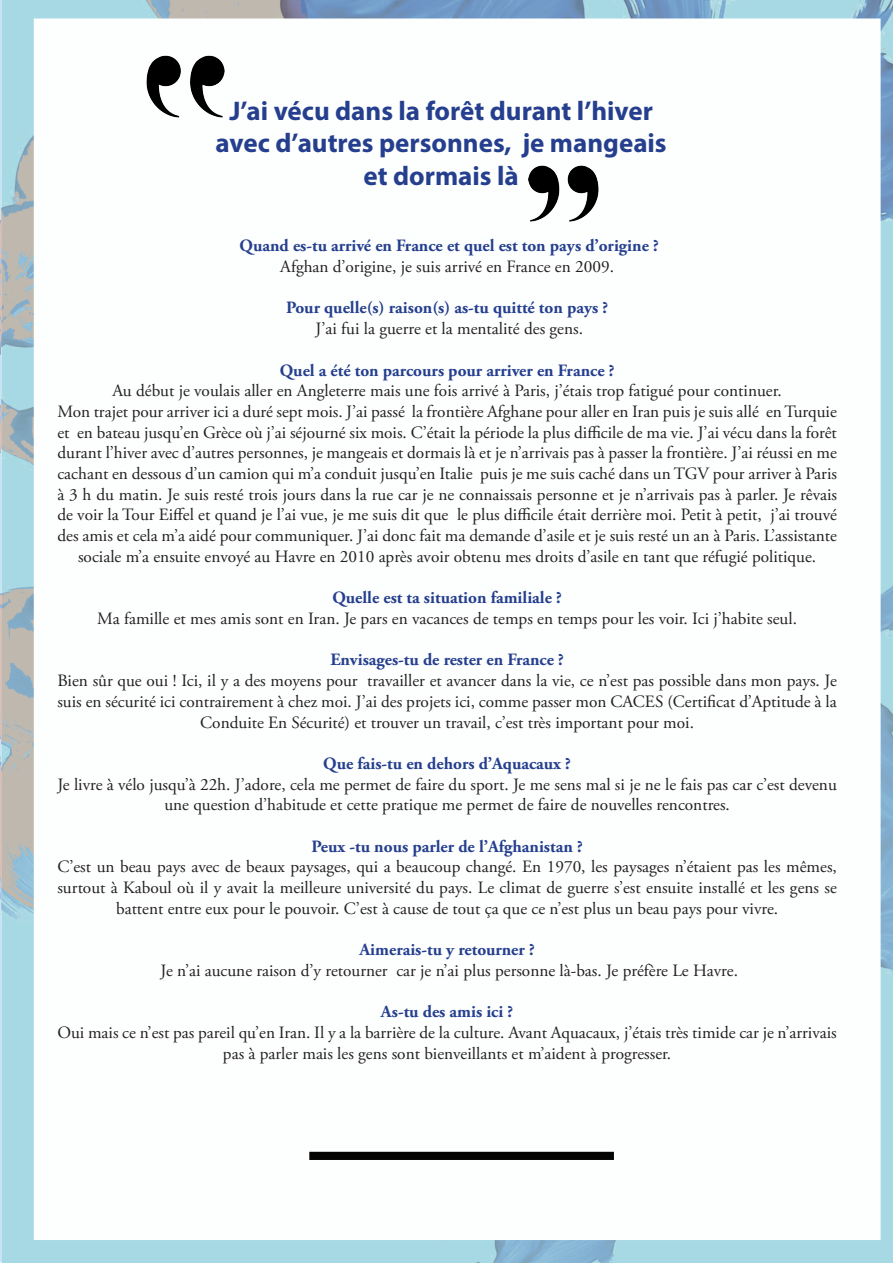
<style>
.page{position:relative;width:893px;height:1263px;background:#fff}
.page>*{position:absolute;margin:0;border:0;box-sizing:border-box;transform-origin:0 0}
.t1{font:700 27px/32.4px "Myriad Pro";color:#253f8e;text-align:center}
.t2{font:17.25px/20.7px "Adobe Garamond Pro";color:#231f20;text-align:center}
.t3{font:700 17.25px "Adobe Garamond Pro";color:#253f8e}
</style>
<div class="page">
<img style="left:1px;top:0;width:892px;height:1263px">
<img style="left:528px;top:165px;width:71px;height:57px">
<img style="left:147px;top:55px;width:77px;height:62px">
<p class="t1" style="left:216px;top:94px;width:453px">J’ai vécu dans la forêt durant l’hiver avec d’autres personnes, je mangeais et dormais là</p>
<p class="t3" style="left:240px;top:236px;width:421px">Quand es-tu arrivé en France et quel est ton pays d’origine ?</p>
<p class="t2" style="left:280px;top:257px;width:335px">Afghan d’origine, je suis arrivé en France en 2009.</p>
<p class="t3" style="left:286px;top:298px;width:324px">Pour quelle(s) raison(s) as-tu quitté ton pays ?</p>
<p class="t2" style="left:316px;top:319px;width:269px">J’ai fui la guerre et la mentalité des gens.</p>
<p class="t3" style="left:280px;top:360px;width:336px">Quel a été ton parcours pour arriver en France ?</p>
<p class="t2" style="left:112px;top:381px;width:671px">Au début je voulais aller en Angleterre mais une fois arrivé à Paris, j’étais trop fatigué pour continuer.</p>
<p class="t2" style="left:57px;top:402px;width:781px">Mon trajet pour arriver ici a duré sept mois. J’ai passé la frontière Afghane pour aller en Iran puis je suis allé en Turquie et en bateau jusqu’en Grèce où j’ai séjourné six mois. C’était la période la plus difficile de ma vie. J’ai vécu dans la forêt durant l’hiver avec d’autres personnes, je mangeais et dormais là et je n’arrivais pas à passer la frontière. J’ai réussi en me cachant en dessous d’un camion qui m’a conduit jusqu’en Italie puis je me suis caché dans un TGV pour arriver à Paris à 3 h du matin. Je suis resté trois jours dans la rue car je ne connaissais personne et je n’arrivais pas à parler. Je rêvais de voir la Tour Eiffel et quand je l’ai vue, je me suis dit que le plus difficile était derrière moi. Petit à petit, j’ai trouvé des amis et cela m’a aidé pour communiquer. J’ai donc fait ma demande d’asile et je suis resté un an à Paris. L’assistante sociale m’a ensuite envoyé au Havre en 2010 après avoir obtenu mes droits d’asile en tant que réfugié politique.</p>
<p class="t3" style="left:332px;top:588px;width:231px">Quelle est ta situation familiale ?</p>
<p class="t2" style="left:97px;top:609px;width:701px">Ma famille et mes amis sont en Iran. Je pars en vacances de temps en temps pour les voir. Ici j’habite seul.</p>
<p class="t3" style="left:330px;top:650px;width:235px">Envisages-tu de rester en France ?</p>
<p class="t2" style="left:57px;top:671px;width:781px">Bien sûr que oui ! Ici, il y a des moyens pour travailler et avancer dans la vie, ce n’est pas possible dans mon pays. Je suis en sécurité ici contrairement à chez moi. J’ai des projets ici, comme passer mon CACES (Certificat d’Aptitude à la<br>Conduite En Sécurité) et trouver un travail, c’est très important pour moi.</p>
<p class="t3" style="left:323px;top:753px;width:249px">Que fais-tu en dehors d’Aquacaux ?</p>
<p class="t2" style="left:57px;top:774px;width:781px">Je livre à vélo jusqu’à 22h. J’adore, cela me permet de faire du sport. Je me sens mal si je ne le fais pas car c’est devenu une question d’habitude et cette pratique me permet de faire de nouvelles rencontres.</p>
<p class="t3" style="left:312px;top:836px;width:273px">Peux -tu nous parler de l’Afghanistan ?</p>
<p class="t2" style="left:57px;top:857px;width:781px">C’est un beau pays avec de beaux paysages, qui a beaucoup changé. En 1970, les paysages n’étaient pas les mêmes, surtout à Kaboul où il y avait la meilleure université du pays. Le climat de guerre s’est ensuite installé et les gens se battent entre eux pour le pouvoir. C’est à cause de tout ça que ce n’est plus un beau pays pour vivre.</p>
<p class="t3" style="left:359px;top:940px;width:177px">Aimerais-tu y retourner ?</p>
<p class="t2" style="left:161px;top:961px;width:579px">Je n’ai aucune raison d’y retourner car je n’ai plus personne là-bas. Je préfère Le Havre.</p>
<p class="t3" style="left:381px;top:1002px;width:134px">As-tu des amis ici ?</p>
<p class="t2" style="left:57px;top:1023px;width:781px">Oui mais ce n’est pas pareil qu’en Iran. Il y a la barrière de la culture. Avant Aquacaux, j’étais très timide car je n’arrivais pas à parler mais les gens sont bienveillants et m’aident à progresser.</p>
</div>
